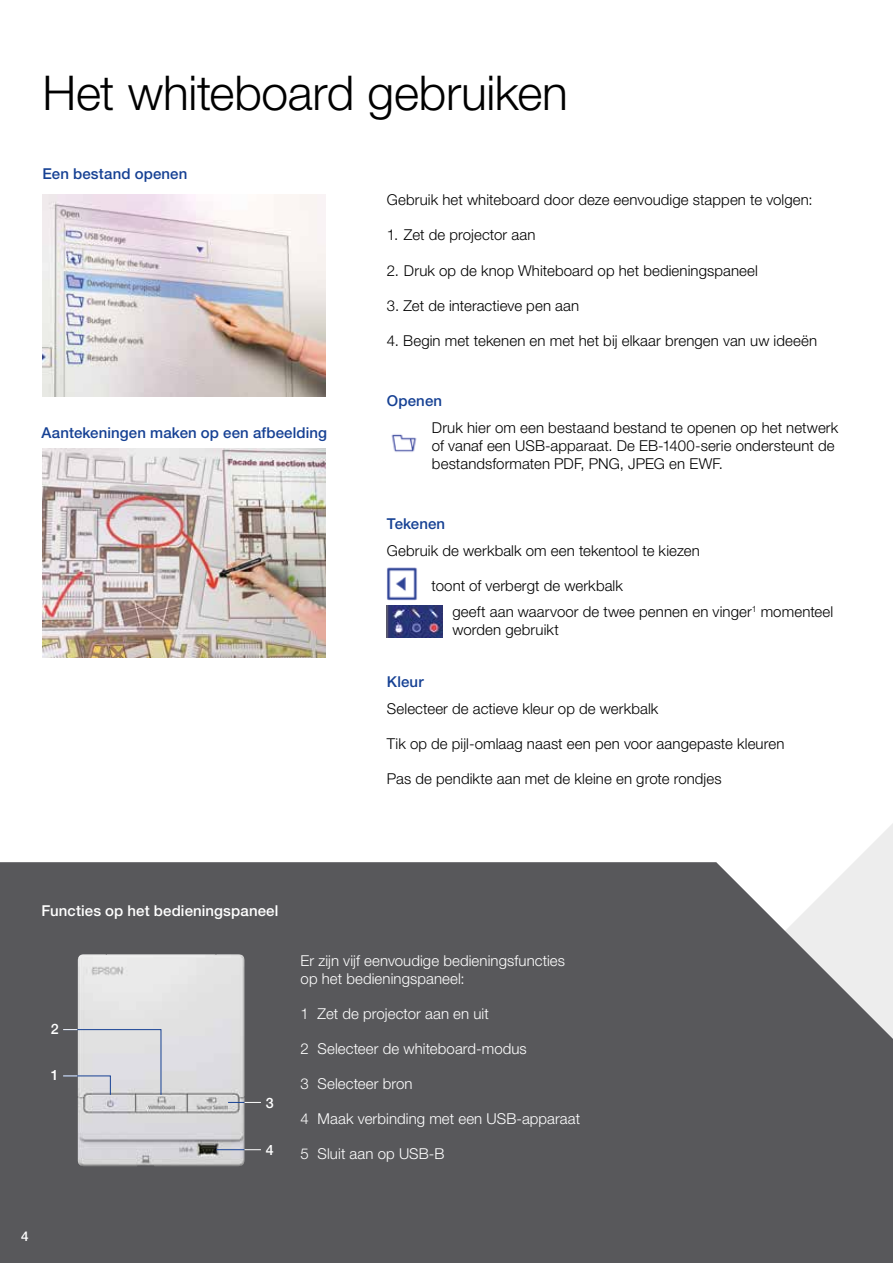
<style>
.page{position:relative;width:893px;height:1263px;background:#fff}
.page>*{position:absolute;margin:0;border:0;box-sizing:border-box;transform-origin:0 0}
.t1{font:300 48px "Helvetica Neue LT Pro";letter-spacing:-.01em;color:#000}
.t2{font:300 15px/18px "Helvetica Neue LT Pro";letter-spacing:.005em;color:#000}
.t3{font:300 15px/18px "Helvetica Neue LT Pro";letter-spacing:.005em;color:#fff}
.t4{font:500 15px "Helvetica Neue LT Pro";letter-spacing:.01em;color:#164194}
.t5{font:500 15px "Helvetica Neue LT Pro";letter-spacing:.005em;color:#fff}
.t6{font:500 14.25px "Helvetica Neue";color:#fff}
.t7{font:500 13.5px "Helvetica Neue LT Pro";color:#fff}
</style>
<div class="page">
<svg style="left:854px;top:823px;width:39px;height:39px;fill:#f4f4f4"></svg>
<div style="left:0;top:862px;width:893px;height:401px;background:#58585b"></div>
<img style="left:43px;top:195px;width:283px;height:202px">
<img style="left:387px;top:568px;width:30px;height:32px">
<img style="left:387px;top:605px;width:56px;height:33px">
<img style="left:43px;top:449px;width:283px;height:208px">
<img style="left:391px;top:434px;width:26px;height:18px">
<img style="left:78px;top:954px;width:166px;height:212px">
<svg style="left:228px;top:1102px;width:33px;height:1px"></svg>
<svg style="left:216px;top:1149px;width:45px;height:1px"></svg>
<svg style="left:62px;top:1029px;width:100px;height:67px;background:#c2c3c8"></svg>
<h1 class="t1" style="left:43px;top:64px;width:527px">Het whiteboard gebruiken</h1>
<p class="t4" style="left:42px;top:165px;width:146px">Een bestand openen</p>
<p class="t4" style="left:42px;top:424px;width:287px">Aantekeningen maken op een afbeelding</p>
<p class="t2" style="left:387px;top:191px;width:427px">Gebruik het whiteboard door deze eenvoudige stappen te volgen:</p>
<p class="t2" style="left:387px;top:226px;width:150px">1. Zet de projector aan</p>
<p class="t2" style="left:387px;top:261px;width:372px">2. Druk op de knop Whiteboard op het bedieningspaneel</p>
<p class="t2" style="left:387px;top:296px;width:194px">3. Zet de interactieve pen aan</p>
<p class="t2" style="left:387px;top:331px;width:432px">4. Begin met tekenen en met het bij elkaar brengen van uw ideeën</p>
<p class="t4" style="left:387px;top:392px;width:57px">Openen</p>
<p class="t2" style="left:432px;top:418px;width:408px">Druk hier om een bestaand bestand te openen op het netwerk of vanaf een USB-apparaat. De EB-1400-serie ondersteunt de bestandsformaten PDF, PNG, JPEG en EWF.</p>
<p class="t4" style="left:387px;top:515px;width:60px">Tekenen</p>
<p class="t2" style="left:387px;top:541px;width:314px">Gebruik de werkbalk om een tekentool te kiezen</p>
<p class="t2" style="left:452px;top:572px;width:382px;line-height:26px;text-indent:-21px">toont of verbergt de werkbalk<br>geeft aan waarvoor de twee pennen en vinger<sup>1</sup> momenteel</p>
<p class="t2" style="left:452px;top:620px;width:108px">worden gebruikt</p>
<p class="t4" style="left:387px;top:673px;width:38px">Kleur</p>
<p class="t2" style="left:387px;top:699px;width:273px">Selecteer de actieve kleur op de werkbalk</p>
<p class="t2" style="left:387px;top:734px;width:399px">Tik op de pijl-omlaag naast een pen voor aangepaste kleuren</p>
<p class="t2" style="left:387px;top:769px;width:336px">Pas de pendikte aan met de kleine en grote rondjes</p>
<p class="t5" style="left:41px;top:902px;width:238px">Functies op het bedieningspaneel</p>
<p class="t6" style="left:51px;top:1018px;width:9px">2</p>
<p class="t6" style="left:51px;top:1063px;width:9px">1</p>
<p class="t6" style="left:266px;top:1091px;width:9px">3</p>
<p class="t6" style="left:266px;top:1138px;width:9px">4</p>
<p class="t3" style="left:301px;top:952px;width:266px">Er zijn vijf eenvoudige bedieningsfuncties op het bedieningspaneel:</p>
<p class="t3" style="left:301px;top:1005px;width:190px">1 Zet de projector aan en uit</p>
<p class="t3" style="left:301px;top:1040px;width:228px">2 Selecteer de whiteboard-modus</p>
<p class="t3" style="left:301px;top:1075px;width:114px">3 Selecteer bron</p>
<p class="t3" style="left:301px;top:1110px;width:281px">4 Maak verbinding met een USB-apparaat</p>
<p class="t3" style="left:301px;top:1145px;width:146px">5 Sluit aan op USB-B</p>
<p class="t7" style="left:21px;top:1228px;width:9px">4</p>
</div>
